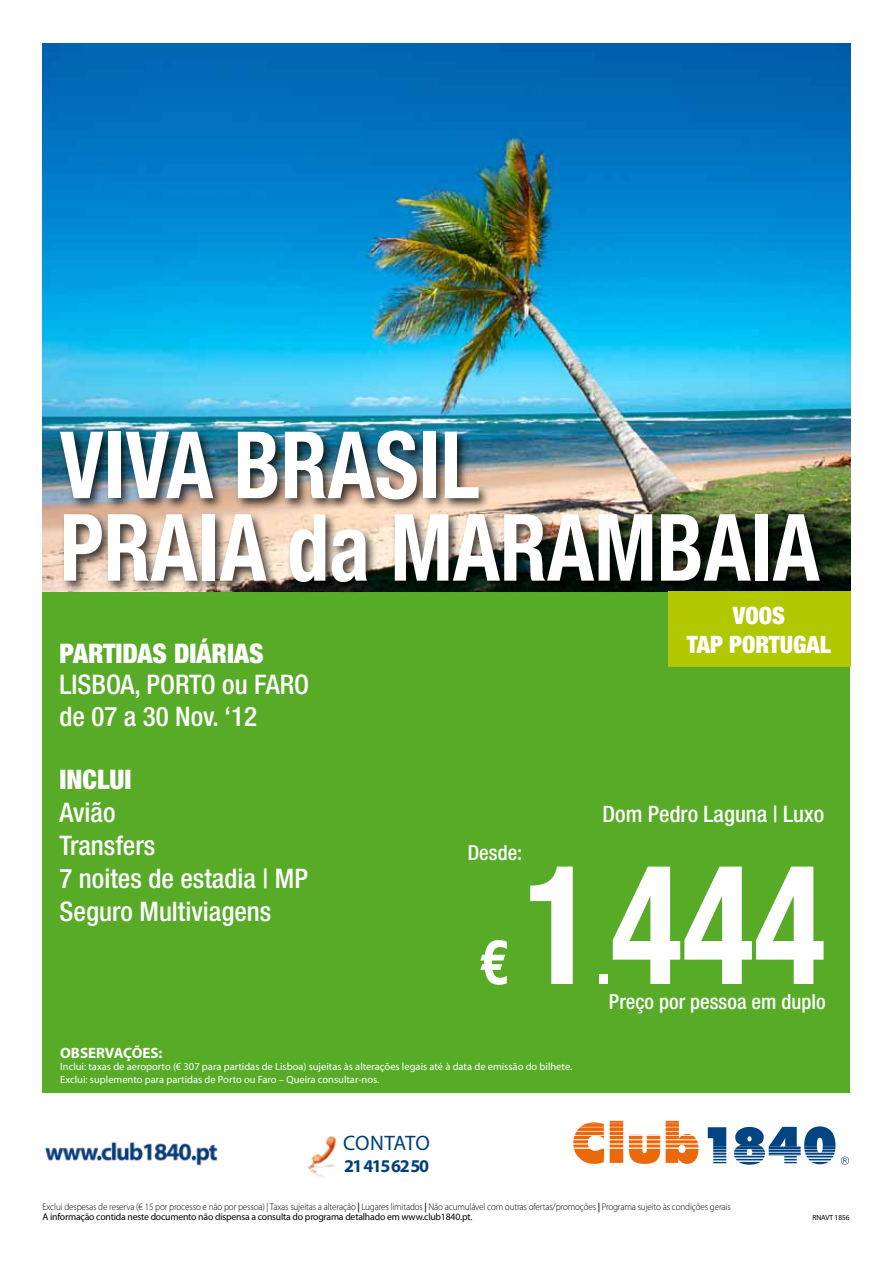
<style>
.page{position:relative;width:893px;height:1263px;background:#fff}
.page>*{position:absolute;margin:0;border:0;box-sizing:border-box;transform-origin:0 0}
.t1{font:700 condensed 165.9px "Helvetica Neue";color:#fff;scale:.9 1}
.t2{font:700 condensed 93px/82.5px "Helvetica Neue";color:#fff;scale:.91 1}
.t3{font:700 condensed 62.25px "Helvetica Neue";color:#fff}
.t4{font:500 condensed 27px/33px "Helvetica Neue";color:#fff}
.t5{font:900 condensed 27px "Helvetica Neue";color:#fff}
.t6{font:900 condensed 24px/28.5px "Helvetica Neue";color:#fff;text-align:center}
.t7{font:500 condensed 22.65px "Helvetica Neue";color:#fff}
.t8{font:21px "Myriad Pro";color:#00417b}
.t9{font:500 condensed 20.7px "Helvetica Neue";color:#fff}
.t10{font:700 18px "Myriad Pro";letter-spacing:-.08em;color:#00417b}
.t11{font:700 15px "Myriad Pro";color:#fff}
.t12{font:10.5px/12.6px "Myriad Pro";color:#fff}
.t13{font:300 9.75px/10.5px "Myriad Pro";letter-spacing:-.015em;color:#000;scale:.94 1}
.t14{font:7.5px "Myriad Pro";letter-spacing:-.02em;color:#000}
.s1{font-weight:600}
.s2{font-weight:400}
</style>
<div class="page">
<div style="left:43px;top:591px;width:807px;height:502px;background:#57ab27"></div>
<img style="left:45px;top:1136px;width:292px;height:42px">
<img style="left:43px;top:44px;width:807px;height:547px">
<div style="left:57px;top:427px;width:774px;height:167px;background:#000;opacity:.75"></div>
<svg style="left:573px;top:1120px;width:277px;height:45px"></svg>
<div style="left:667px;top:591px;width:183px;height:75px;background:#b1c800"></div>
<h2 class="t2" style="left:60px;top:423px;width:837px">VIVA BRASIL<br>PRAIA DA MARAMBAIA</h2>
<h3 class="t6" style="left:687px;top:601px;width:144px">VOOS<br>TAP PORTUGAL</h3>
<h3 class="t5" style="left:60px;top:637px;width:204px">PARTIDAS DIÁRIAS</h3>
<h3 class="t4" style="left:60px;top:669px;width:251px;line-height:31.5px">Lisboa, porto ou Faro de 07 a 30 Nov. ‘12</h3>
<h3 class="t5" style="left:60px;top:763px;width:72px">INCLUI</h3>
<h3 class="t4" style="left:60px;top:795px;width:248px">Avião<br>Transfers<br>7 noites de estadia | MP<br>Seguro Multiviagens</h3>
<h3 class="t9" style="left:468px;top:840px;width:56px">Desde:</h3>
<h3 class="t3" style="left:479px;top:924px;width:31px">€</h3>
<h3 class="t7" style="left:603px;top:801px;width:223px">Dom Pedro Laguna | Luxo</h3>
<h1 class="t1" style="left:524px;top:824px;width:337px">1444</h1>
<h3 class="t3" style="left:596px;top:924px;width:16px">.</h3>
<h3 class="t9" style="left:609px;top:989px;width:218px">Preço por pessoa em duplo</h3>
<h3 class="t11" style="left:60px;top:1043px;width:104px">OBSERVAÇÕES:</h3>
<p class="t12" style="left:60px;top:1060px;width:514px">Inclui: taxas de aeroporto (€ 307 para partidas de Lisboa) sujeitas às alterações legais até à data de emissão do bilhete.<br>Exclui: suplemento para partidas de Porto ou Faro – Queira consultar-nos.</p>
<h3 class="t8" style="left:343px;top:1130px;width:40px">contat</h3>
<h3 class="t8" style="left:416px;top:1130px;width:16px">o</h3>
<h3 class="t10" style="left:344px;top:1154px;width:86px">21 415 62 50</h3>
<p class="t13" style="left:43px;top:1201px;width:734px">Exclui despesas de reserva (€ 15 por processo e não por pessoa) | Taxas sujeitas a alteração <span class="s1">|</span> Lugares limitados <span class="s1">|</span> Não acumulável com outras ofertas/promoções <span class="s1">|</span> Programa sujeito às condições gerais<br><span class="s2">A informação contida neste documento não dispensa a consulta do programa detalhado em www.club1840.pt.</span></p>
<p class="t14" style="left:813px;top:1213px;width:38px">RNAVT 1856</p>
</div>
